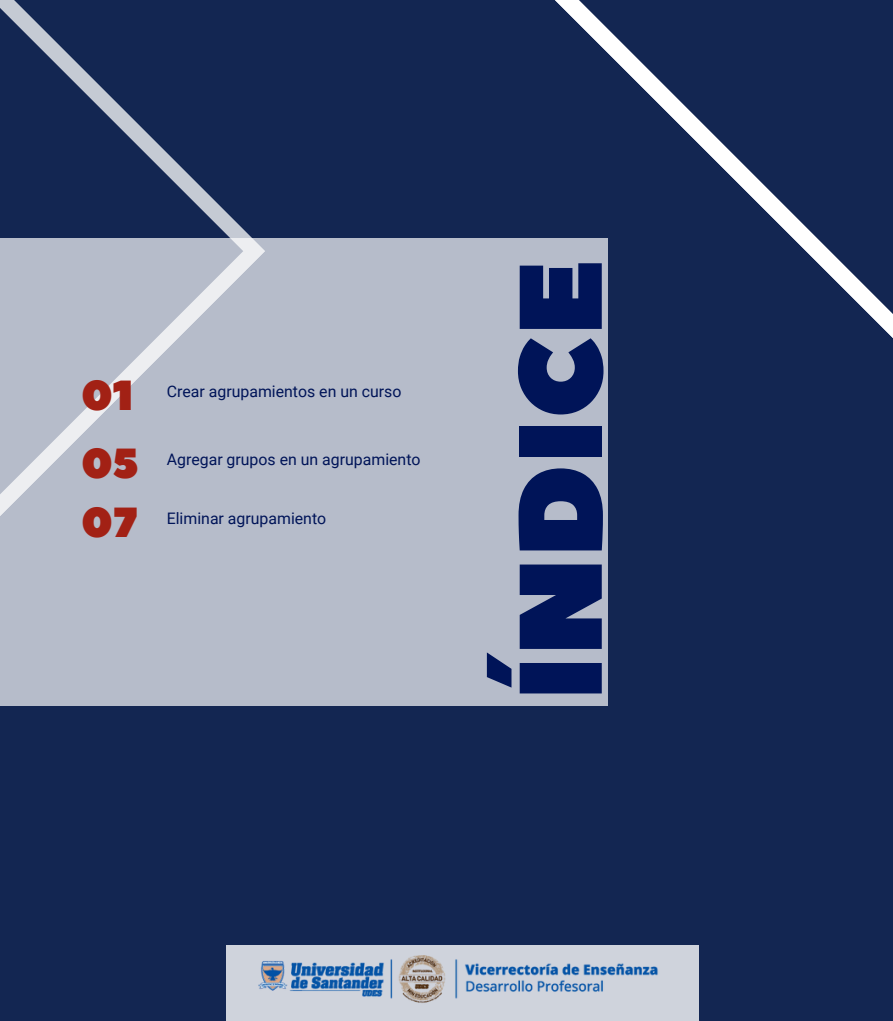
<style>
.page{position:relative;width:893px;height:1021px;background:#fff}
.page>*{position:absolute;margin:0;border:0;box-sizing:border-box;transform-origin:0 0}
.t1{font:117.15px "Peace Sans";color:#001458}
.t2{font:42px "Peace Sans";color:#a22115}
.t3{font:15.9px "Roboto";color:#001458}
</style>
<div class="page">
<div style="left:0;top:0;width:892px;height:1020px;background:#132652"></div>
<div style="left:226px;top:945px;width:472px;height:75px;background:#cfd3dc"></div>
<img style="left:258px;top:955px;width:400px;height:48px">
<svg style="left:0;top:0;width:265px;height:239px"></svg>
<div style="left:0;top:239px;width:607px;height:466px;background:#b6bcca"></div>
<svg style="left:518px;top:0;width:374px;height:373px"></svg>
<p class="t2" style="left:81px;top:368px;width:54px">01</p>
<p class="t3" style="left:167px;top:382px;width:236px">Crear agrupamientos en un curso</p>
<p class="t2" style="left:81px;top:435px;width:59px">05</p>
<p class="t3" style="left:167px;top:450px;width:255px">Agregar grupos en un agrupamiento</p>
<p class="t2" style="left:81px;top:495px;width:58px">07</p>
<p class="t3" style="left:167px;top:509px;width:161px">Eliminar agrupamiento</p>
<p class="t1" style="left:483px;top:700px;width:442px;rotate:-90deg">ÍNDICE</p>
</div>
